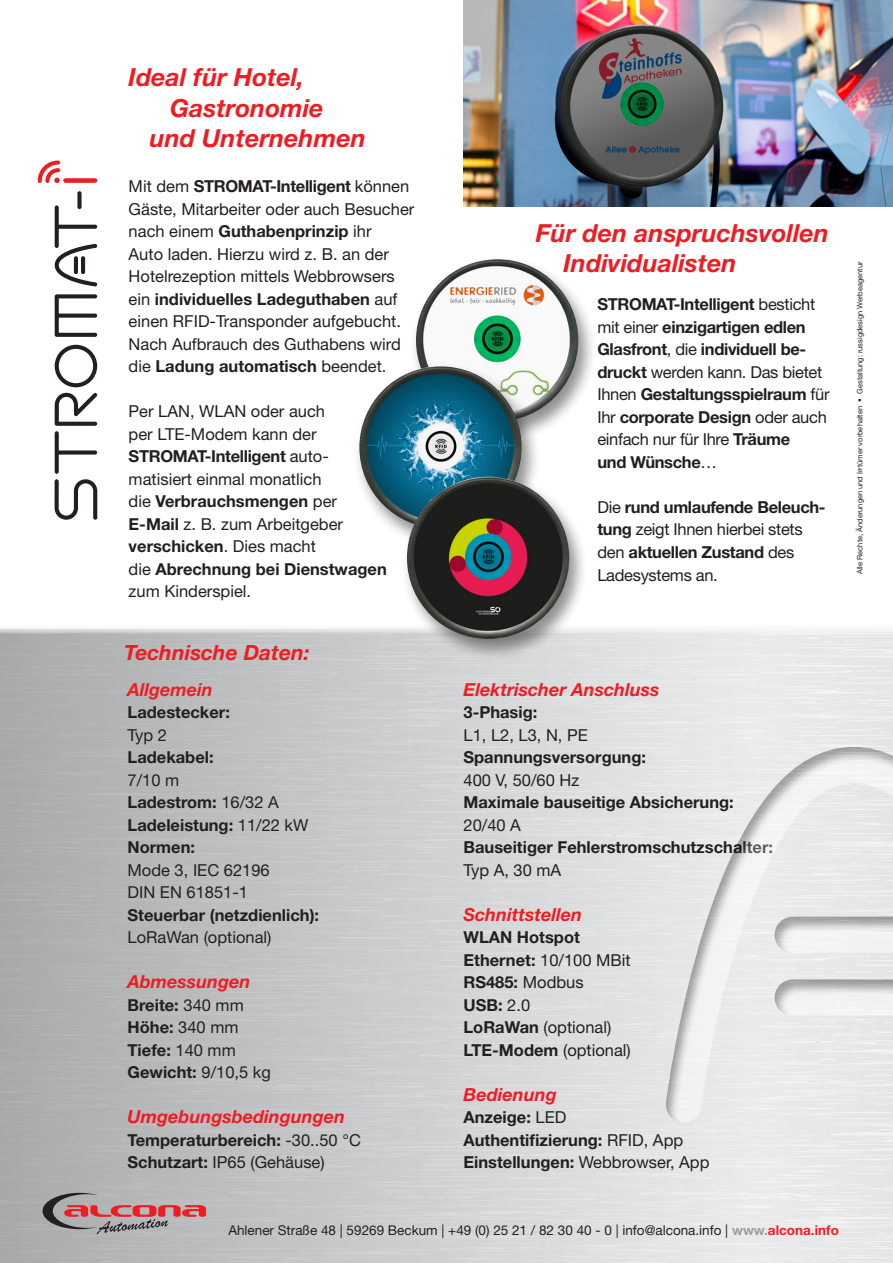
<style>
.page{position:relative;width:893px;height:1263px;background:#fff}
.page>*{position:absolute;margin:0;border:0;box-sizing:border-box;transform-origin:0 0}
.t1{font:italic 700 24.9px/30.2px "Helvetica Neue LT Std";color:#ee1d23}
.t2{font:italic 700 21px "Helvetica Neue LT Std";color:#ee1d23}
.t3{font:italic 700 18px "Helvetica Neue LT Std";color:#ee1d23}
.t4{font:16.5px/22.5px "Helvetica Neue LT Std";color:#231f20}
.t5{font:700 16.5px/22.5px "Helvetica Neue LT Std";color:#231f20}
.t6{font:700 16.5px/22.5px "Helvetica Neue LT Std";letter-spacing:-.02em;color:#231f20}
.t7{font:16.5px/22.5px "Helvetica Neue LT Std";letter-spacing:-.02em;color:#231f20}
.t8{font:13.5px "Helvetica Neue LT Std";color:#231f20}
.t9{font:7.5px "Helvetica Neue LT Std";color:#231f20}
.s1{font-weight:700}
.s2{font-weight:400}
.s3{font-weight:700;color:#9d9fa2}
.s4{font-weight:700;color:#ee1d23}
</style>
<div class="page">
<div style="left:410px;top:256px;width:188px;height:188px;background:#231f20;opacity:.5"></div>
<img style="left:416px;top:259px;width:162px;height:162px;border-radius:81px">
<div style="left:353px;top:363px;width:188px;height:188px;background:#231f20;opacity:.5"></div>
<img style="left:359px;top:366px;width:163px;height:162px;border-radius:81px">
<div style="left:0;top:629px;width:893px;height:634px;background:#231f20;opacity:.75"></div>
<img style="left:463px;top:0;width:430px;height:206px">
<svg style="left:43px;top:1193px;width:163px;height:41px;background:#ae9092"></svg>
<svg style="left:55px;top:345px;width:42px;height:42px"></svg>
<svg style="left:55px;top:294px;width:42px;height:43px"></svg>
<svg style="left:55px;top:205px;width:42px;height:82px"></svg>
<hr style="left:74px;top:256px;width:4px;height:18px;background:#231f20;border-radius:2px">
<hr style="left:81px;top:256px;width:4px;height:18px;background:#231f20;border-radius:2px">
<svg style="left:55px;top:393px;width:42px;height:127px"></svg>
<div style="left:63px;top:178px;width:34px;height:5px;background:#ee1d23;border-radius:2px"></div>
<svg style="left:37px;top:160px;width:58px;height:23px"></svg>
<div style="left:77px;top:191px;width:5px;height:18px;background:#231f20;border-radius:2px"></div>
<div style="left:664px;top:746px;width:229px;height:378px;background:#231f20;opacity:.79"></div>
<div style="left:401px;top:473px;width:188px;height:188px;background:#231f20;opacity:.5"></div>
<img style="left:407px;top:477px;width:162px;height:162px;border-radius:81px">
<h1 class="t1" style="left:129px;top:62px;width:177px">Ideal für Hotel,</h1>
<h1 class="t1" style="left:170px;top:92px;width:155px">Gastronomie</h1>
<h1 class="t1" style="left:149px;top:122px;width:218px">und Unternehmen</h1>
<p class="t4" style="left:129px;top:175px;width:287px">Mit dem <span class="s1">STROMAT-Intelligent</span> können Gäste, Mitarbeiter oder auch Besucher nach einem <span class="s1">Guthabenprinzip</span> ihr<br>Auto laden. Hierzu wird z. B. an der Hotelrezeption mittels Webbrowsers ein <span class="s1">individuelles Ladeguthaben</span> auf einen RFID-Transponder aufgebucht.<br>Nach Aufbrauch des Guthabens wird die <span class="s1">Ladung automatisch</span> beendet.</p>
<p class="t4" style="left:129px;top:400px;width:260px">Per LAN, WLAN oder auch<br>per LTE-Modem kann der<br><span class="s1">STROMAT-Intelligent</span> auto&shy;matisiert einmal monatlich<br>die <span class="s1">Verbrauchsmengen</span> per<br><span class="s1">E-Mail</span> z. B. zum Arbeitgeber <span class="s1">verschicken</span>. Dies macht<br>die <span class="s1">Abrechnung bei Dienstwagen </span>zum Kinderspiel.</p>
<p class="t2" style="left:124px;top:640px;width:187px">Technische Daten:</p>
<p class="t3" style="left:128px;top:678px;width:87px">Allgemein</p>
<p class="t5" style="left:128px;top:700px;width:104px">Ladestecker:</p>
<p class="t4" style="left:128px;top:723px;width:41px">Typ 2</p>
<p class="t5" style="left:128px;top:745px;width:88px">Ladekabel:</p>
<p class="t5" style="left:128px;top:768px;width:182px"><span class="s2">7/10 m<br></span>Ladestrom: <span class="s2">16/32 A<br></span>Ladeleistung: <span class="s2">11/22 kW<br></span>Normen:</p>
<p class="t4" style="left:128px;top:858px;width:144px">Mode 3, IEC 62196<br>DIN EN 61851-1</p>
<p class="t5" style="left:128px;top:903px;width:193px">Steuerbar (netzdienlich):</p>
<p class="t4" style="left:128px;top:926px;width:145px">LoRaWan (optional)</p>
<p class="t3" style="left:128px;top:970px;width:124px">Abmessungen</p>
<p class="t5" style="left:128px;top:993px;width:145px">Breite: <span class="s2">340 mm<br></span>Höhe: <span class="s2">340 mm<br></span>Tiefe: <span class="s2">140 mm<br></span>Gewicht: <span class="s2">9/10,5 kg</span></p>
<p class="t3" style="left:128px;top:1105px;width:219px">Umgebungsbedingungen</p>
<p class="t5" style="left:128px;top:1128px;width:235px">Temperaturbereich: <span class="s2">-30..50 °C<br></span>Schutzart: <span class="s2">IP65 (Gehäuse)</span></p>
<h1 class="t1" style="left:563px;top:217px;width:267px;text-indent:-28px">Für den anspruchsvollen<br>Individualisten</h1>
<p class="t6" style="left:597px;top:293px;width:234px">STROMAT-Intelligent <span class="s2">besticht mit einer</span> einzigartigen edlen<br>Glasfront<span class="s2">, die</span> individuell be&shy;druckt <span class="s2">werden kann. Das bietet<br>Ihnen</span> Gestaltungsspielraum <span class="s2">für<br>Ihr</span> corporate Design <span class="s2">oder auch einfach nur für Ihre</span> Träume<br>und Wünsche<span class="s2">…</span></p>
<p class="t7" style="left:597px;top:496px;width:230px">Die <span class="s1">rund umlaufende Beleuch&shy;tung</span> zeigt Ihnen hierbei stets den <span class="s1">aktuellen Zustand</span> des<br>Ladesystems an.</p>
<p class="t9" style="left:855px;top:574px;width:314px;rotate:-90deg">Alle Rechte, Änderungen und Irrtümer vorbehalten • Gestaltung: russigdesign Werbeagentur</p>
<p class="t3" style="left:463px;top:678px;width:198px">Elektrischer Anschluss</p>
<p class="t5" style="left:463px;top:700px;width:75px">3-Phasig:</p>
<p class="t4" style="left:463px;top:723px;width:126px">L1, L2, L3, N, PE</p>
<p class="t5" style="left:463px;top:745px;width:184px">Spannungsversorgung:</p>
<p class="t4" style="left:463px;top:768px;width:117px">400 V, 50/60 Hz</p>
<p class="t5" style="left:463px;top:790px;width:272px">Maximale bauseitige Absicherung:</p>
<p class="t4" style="left:463px;top:813px;width:59px">20/40 A</p>
<p class="t5" style="left:463px;top:836px;width:311px">Bauseitiger Fehlerstromschutzschalter:</p>
<p class="t4" style="left:463px;top:858px;width:99px">Typ A, 30 mA</p>
<p class="t3" style="left:463px;top:903px;width:120px">Schnittstellen</p>
<p class="t5" style="left:463px;top:925px;width:169px">WLAN Hotspot<br>Ethernet: <span class="s2">10/100 MBit<br></span>RS485: <span class="s2">Modbus<br></span>USB: <span class="s2">2.0<br></span>LoRaWan <span class="s2">(optional)<br></span>LTE-Modem <span class="s2">(optional)</span></p>
<p class="t3" style="left:463px;top:1083px;width:95px">Bedienung</p>
<p class="t5" style="left:463px;top:1105px;width:247px">Anzeige: <span class="s2">LED<br></span>Authentifizierung: <span class="s2">RFID, App<br></span>Einstellungen: <span class="s2">Webbrowser, App</span></p>
<p class="t8" style="left:228px;top:1222px;width:612px">Ahlener Straße 48 | 59269 Beckum | +49 (0) 25 21 / 82 30 40 - 0 | info@alcona.info | <span class="s3">www.</span><span class="s4">alcona.info</span></p>
</div>
